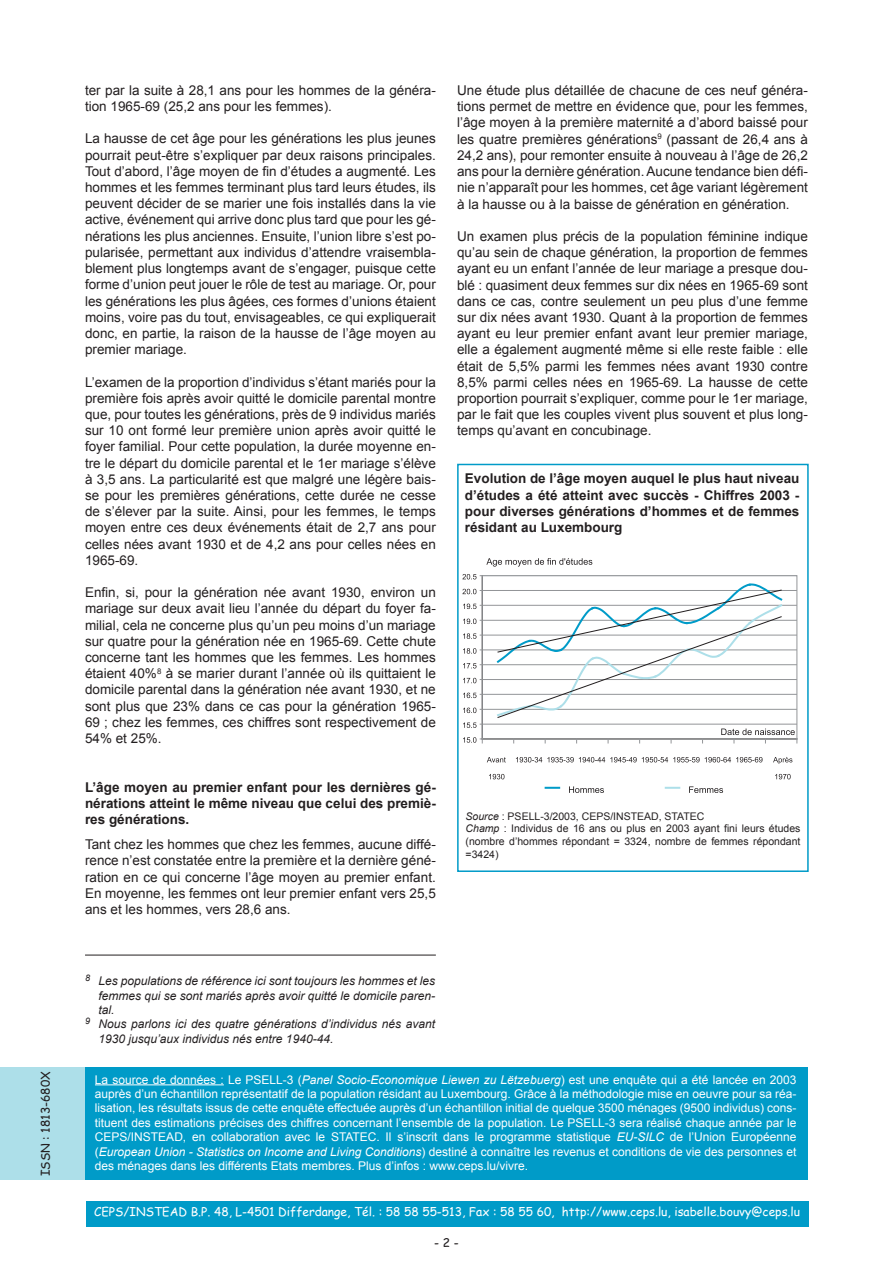
<style>
.page{position:relative;width:893px;height:1263px;background:#fff}
.page>*{position:absolute;margin:0;border:0;box-sizing:border-box;transform-origin:0 0}
.t1{font:13.5px/16.2px "Arial";color:#231f20;text-align:justify}
.t2{font:700 13.5px/16.2px "Arial";color:#231f20;text-align:justify}
.t3{font:12px/14.4px "Arial";color:#fff;text-align:justify}
.t4{font:italic 12px "Arial";color:#231f20}
.t5{font:12px "Comic Sans MS";color:#fff}
.t6{font:12px "Comic Sans MS";color:#231f20}
.t7{font:10.5px/12.6px "Arial";color:#231f20}
.s1{font-style:italic}
</style>
<div class="page">
<div style="left:86px;top:1201px;width:722px;height:26px;background:#009bc8"></div>
<div style="left:0;top:1067px;width:85px;height:113px;background:#addfe9"></div>
<div style="left:85px;top:1067px;width:723px;height:113px;background:#009bc8"></div>
<hr style="left:95px;top:1084px;width:129px;height:1px;background:#fff">
<hr style="left:85px;top:955px;width:351px;height:1px;background:#231f20">
<div style="left:457px;top:464px;width:352px;height:408px;border:2px solid #009bc8"></div>
<svg style="left:487px;top:757px;width:19px;height:5px"></svg>
<svg style="left:489px;top:774px;width:15px;height:5px"></svg>
<svg style="left:516px;top:757px;width:246px;height:5px"></svg>
<svg style="left:773px;top:757px;width:19px;height:7px"></svg>
<svg style="left:775px;top:774px;width:16px;height:5px"></svg>
<svg style="left:544px;top:786px;width:17px;height:3px"></svg>
<svg style="left:569px;top:786px;width:35px;height:7px"></svg>
<svg style="left:664px;top:786px;width:17px;height:3px"></svg>
<svg style="left:689px;top:786px;width:34px;height:7px"></svg>
<svg style="left:486px;top:558px;width:106px;height:9px"></svg>
<svg style="left:462px;top:574px;width:336px;height:170px"></svg>
<p class="t6" style="left:37px;top:1176px;width:106px;rotate:-90deg">ISSN : 1813-680X</p>
<p class="t1" style="left:85px;top:82px;width:352px">ter par la suite à 28,1 ans pour les hommes de la généra&shy;tion 1965-69 (25,2 ans pour les femmes).</p>
<p class="t1" style="left:85px;top:131px;width:352px">La hausse de cet âge pour les générations les plus jeunes pourrait peut-être s’expliquer par deux raisons principales.<br>Tout d’abord, l’âge moyen de fin d’études a augmenté. Les hommes et les femmes terminant plus tard leurs études, ils peuvent décider de se marier une fois installés dans la vie active, événement qui arrive donc plus tard que pour les gé&shy;nérations les plus anciennes. Ensuite, l’union libre s’est po&shy;pularisée, permettant aux individus d’attendre vraisembla&shy;blement plus longtemps avant de s’engager, puisque cette forme d’union peut jouer le rôle de test au mariage. Or, pour les générations les plus âgées, ces formes d’unions étaient moins, voire pas du tout, envisageables, ce qui expliquerait donc, en partie, la raison de la hausse de l’âge moyen au premier mariage.</p>
<p class="t1" style="left:85px;top:374px;width:352px">L’examen de la proportion d’individus s’étant mariés pour la première fois après avoir quitté le domicile parental montre que, pour toutes les générations, près de 9 individus mariés sur 10 ont formé leur première union après avoir quitté le foyer familial. Pour cette population, la durée moyenne en&shy;tre le départ du domicile parental et le 1er mariage s’élève à 3,5 ans. La particularité est que malgré une légère bais&shy;se pour les premières générations, cette durée ne cesse de s’élever par la suite. Ainsi, pour les femmes, le temps moyen entre ces deux événements était de 2,7 ans pour celles nées avant 1930 et de 4,2 ans pour celles nées en 1965-69.</p>
<p class="t1" style="left:85px;top:584px;width:352px">Enfin, si, pour la génération née avant 1930, environ un mariage sur deux avait lieu l’année du départ du foyer fa&shy;milial, cela ne concerne plus qu’un peu moins d’un mariage sur quatre pour la génération née en 1965-69. Cette chute concerne tant les hommes que les femmes. Les hommes étaient 40%<sup>8</sup> à se marier durant l’année où ils quittaient le domicile parental dans la génération née avant 1930, et ne sont plus que 23% dans ce cas pour la génération 1965- 69 ; chez les femmes, ces chiffres sont respectivement de 54% et 25%.</p>
<p class="t2" style="left:85px;top:779px;width:352px">L’âge moyen au premier enfant pour les dernières gé&shy;nérations atteint le même niveau que celui des premiè&shy;res générations.</p>
<p class="t1" style="left:85px;top:836px;width:352px">Tant chez les hommes que chez les femmes, aucune diffé&shy;rence n’est constatée entre la première et la dernière géné&shy;ration en ce qui concerne l’âge moyen au premier enfant.<br>En moyenne, les femmes ont leur premier enfant vers 25,5 ans et les hommes, vers 28,6 ans.</p>
<p class="t1" style="left:457px;top:82px;width:352px">Une étude plus détaillée de chacune de ces neuf généra&shy;tions permet de mettre en évidence que, pour les femmes, l’âge moyen à la première maternité a d’abord baissé pour les quatre premières générations<sup>9</sup> (passant de 26,4 ans à 24,2 ans), pour remonter ensuite à nouveau à l’âge de 26,2 ans pour la dernière génération. Aucune tendance bien défi&shy;nie n’apparaît pour les hommes, cet âge variant légèrement à la hausse ou à la baisse de génération en génération.</p>
<p class="t1" style="left:457px;top:228px;width:352px">Un examen plus précis de la population féminine indique qu’au sein de chaque génération, la proportion de femmes ayant eu un enfant l’année de leur mariage a presque dou&shy;blé : quasiment deux femmes sur dix nées en 1965-69 sont dans ce cas, contre seulement un peu plus d’une femme sur dix nées avant 1930. Quant à la proportion de femmes ayant eu leur premier enfant avant leur premier mariage, elle a également augmenté même si elle reste faible : elle était de 5,5% parmi les femmes nées avant 1930 contre 8,5% parmi celles nées en 1965-69. La hausse de cette proportion pourrait s’expliquer, comme pour le 1er mariage, par le fait que les couples vivent plus souvent et plus long&shy;temps qu’avant en concubinage.</p>
<p class="t2" style="left:465px;top:471px;width:336px">Evolution de l’âge moyen auquel le plus haut niveau d’études a été atteint avec succès - Chiffres 2003 - pour diverses générations d’hommes et de femmes résidant au Luxembourg</p>
<p class="t7" style="left:466px;top:810px;width:336px"><span class="s1">Source</span> : PSELL-3/2003, CEPS/INSTEAD, STATEC<br><span class="s1">Champ</span> : Individus de 16 ans ou plus en 2003 ayant fini leurs études (nombre d’hommes répondant = 3324, nombre de femmes répondant =3424)</p>
<p class="t4" style="left:85px;top:973px;width:351px"><sup>8</sup> Les populations de référence ici sont toujours les hommes et les</p>
<p class="t4" style="left:99px;top:987px;width:338px">femmes qui se sont mariés après avoir quitté le domicile paren-</p>
<p class="t4" style="left:99px;top:1002px;width:18px">tal.</p>
<p class="t4" style="left:85px;top:1016px;width:351px"><sup>9</sup> Nous parlons ici des quatre générations d’individus nés avant</p>
<p class="t4" style="left:99px;top:1030px;width:236px">1930 jusqu’aux individus nés entre 1940-44.</p>
<p class="t3" style="left:95px;top:1072px;width:703px">La source de données : Le PSELL-3 (<span class="s1">Panel Socio-Economique Liewen zu Lëtzebuerg</span>) est une enquête qui a été lancée en 2003 auprès d’un échantillon représentatif de la population résidant au Luxembourg. Grâce à la méthodologie mise en oeuvre pour sa réa&shy;lisation, les résultats issus de cette enquête effectuée auprès d’un échantillon initial de quelque 3500 ménages (9500 individus) cons&shy;tituent des estimations précises des chiffres concernant l’ensemble de la population. Le PSELL-3 sera réalisé chaque année par le CEPS/INSTEAD, en collaboration avec le STATEC. Il s’inscrit dans le programme statistique <span class="s1">EU-SILC</span> de l’Union Européenne (<span class="s1">European Union - Statistics on Income and Living Conditions</span>) destiné à connaître les revenus et conditions de vie des personnes et des ménages dans les différents Etats membres. Plus d’infos : www.ceps.lu/vivre.</p>
<p class="t5" style="left:94px;top:1203px;width:707px">CEPS/INSTEAD B.P. 48, L-4501 Differdange, Tél. : 58 58 55-513, Fax : 58 55 60, http://www.ceps.lu, isabelle.bouvy@ceps.lu</p>
<p class="t6" style="left:434px;top:1234px;width:26px">- 2 -</p>
</div>
